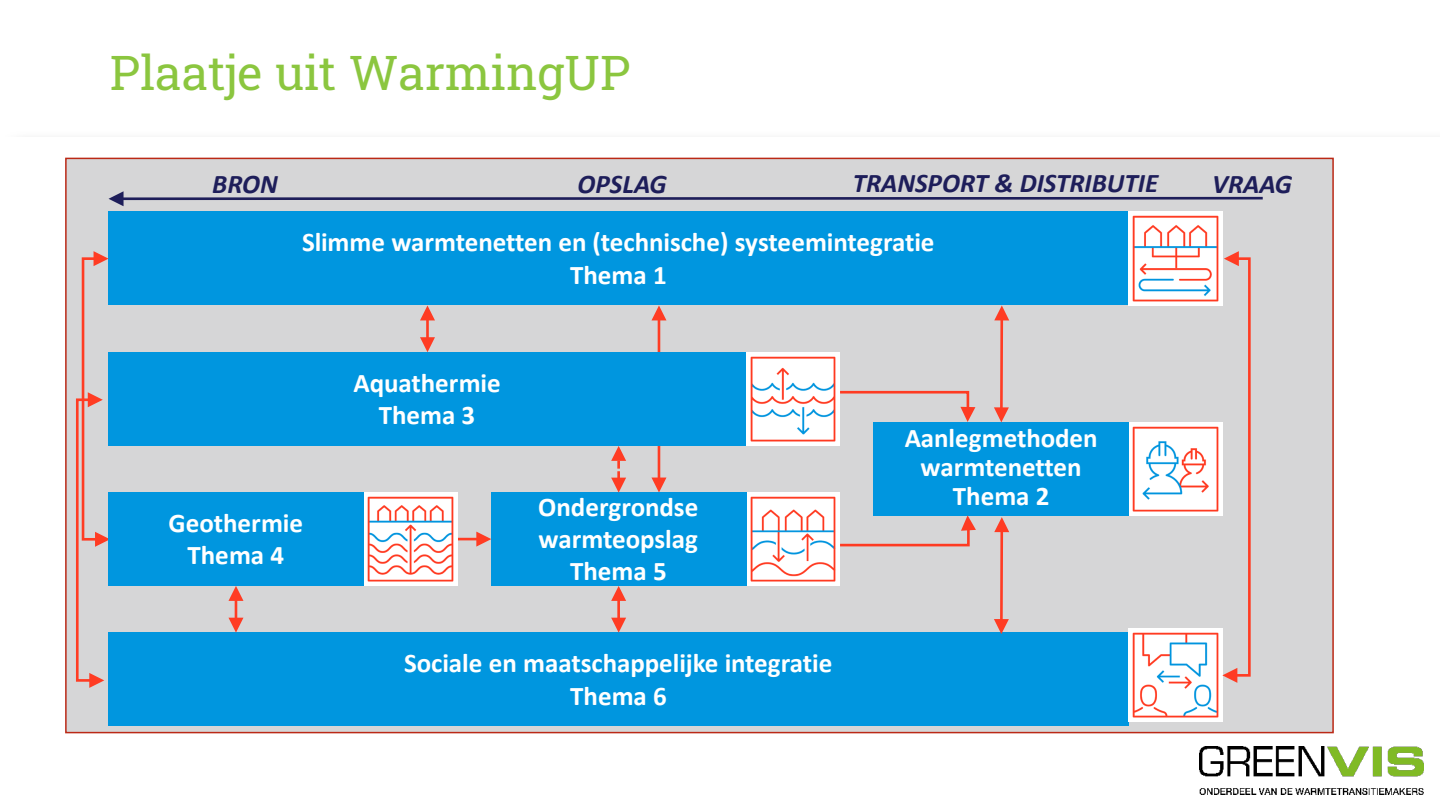
<style>
.page{position:relative;width:1440px;height:810px;background:#fff}
.page>*{position:absolute;margin:0;border:0;box-sizing:border-box;transform-origin:0 0}
.t1{font:47.85px "Roboto Slab";color:#8bc63f}
.t2{font:700 27px/29.1px "Calibri";letter-spacing:-.005em;color:#fff;text-align:center}
.t3{font:italic 700 27px "Calibri";color:#1e1e5a}
</style>
<div class="page">
<img style="left:1199px;top:746px;width:224px;height:49px">
<div style="left:65px;top:158px;width:1269px;height:575px;background:#d6d6d7;border:2px solid #bb2916"></div>
<div style="left:108px;top:212px;width:1021px;height:93px;background:#0096df"></div>
<div style="left:108px;top:633px;width:1021px;height:93px;background:#0096df"></div>
<hr style="left:426px;top:319px;width:3px;height:20px;background:#ff3c23">
<svg style="left:420px;top:305px;width:15px;height:15px"></svg>
<svg style="left:420px;top:337px;width:15px;height:15px"></svg>
<svg style="left:109px;top:191px;width:1154px;height:15px"></svg>
<hr style="left:658px;top:319px;width:2px;height:160px;background:#ff3c23">
<svg style="left:651px;top:305px;width:15px;height:15px"></svg>
<svg style="left:651px;top:478px;width:15px;height:14px"></svg>
<hr style="left:377px;top:538px;width:101px;height:2px;background:#ff3c23">
<svg style="left:476px;top:532px;width:15px;height:15px"></svg>
<img style="left:746px;top:492px;width:94px;height:94px">
<img style="left:1129px;top:422px;width:93px;height:94px">
<img style="left:746px;top:352px;width:94px;height:94px">
<img style="left:364px;top:492px;width:93px;height:94px">
<img style="left:1129px;top:628px;width:93px;height:94px">
<img style="left:1129px;top:212px;width:93px;height:93px">
<div style="left:874px;top:422px;width:255px;height:94px;background:#0096df"></div>
<div style="left:491px;top:492px;width:255px;height:94px;background:#0096df"></div>
<hr style="left:235px;top:599px;width:2px;height:20px;background:#ff3c23">
<svg style="left:228px;top:586px;width:15px;height:15px"></svg>
<svg style="left:228px;top:618px;width:15px;height:15px"></svg>
<hr style="left:1000px;top:531px;width:3px;height:90px;background:#ff3c23">
<svg style="left:994px;top:517px;width:15px;height:15px"></svg>
<svg style="left:994px;top:619px;width:15px;height:15px"></svg>
<svg style="left:837px;top:515px;width:139px;height:33px"></svg>
<svg style="left:837px;top:390px;width:138px;height:32px"></svg>
<hr style="left:1000px;top:319px;width:3px;height:90px;background:#ff3c23">
<svg style="left:994px;top:305px;width:15px;height:15px"></svg>
<svg style="left:994px;top:407px;width:15px;height:15px"></svg>
<svg style="left:611px;top:446px;width:15px;height:47px"></svg>
<svg style="left:1222px;top:251px;width:29px;height:432px"></svg>
<div style="left:108px;top:352px;width:638px;height:94px;background:#0096df"></div>
<div style="left:108px;top:492px;width:256px;height:94px;background:#0096df"></div>
<hr style="left:617px;top:599px;width:3px;height:20px;background:#ff3c23">
<svg style="left:611px;top:586px;width:15px;height:15px"></svg>
<svg style="left:611px;top:618px;width:15px;height:15px"></svg>
<svg style="left:76px;top:251px;width:34px;height:437px"></svg>
<h2 class="t1" style="left:110px;top:40px;width:522px">Plaatje uit WarmingUP</h2>
<p class="t3" style="left:212px;top:165px;width:67px">BRON</p>
<p class="t3" style="left:578px;top:165px;width:91px">OPSLAG</p>
<p class="t3" style="left:853px;top:164px;width:307px">TRANSPORT &amp; DISTRIBUTIE</p>
<p class="t3" style="left:1212px;top:165px;width:81px">VRAAG</p>
<p class="t2" style="left:302px;top:227px;width:634px">Slimme warmtenetten en (technische) systeemintegratie</p>
<p class="t2" style="left:570px;top:260px;width:98px">Thema 1</p>
<p class="t2" style="left:169px;top:508px;width:136px">Geothermie</p>
<p class="t2" style="left:188px;top:540px;width:98px">Thema 4</p>
<p class="t2" style="left:354px;top:368px;width:149px">Aquathermie</p>
<p class="t2" style="left:379px;top:400px;width:98px">Thema 3</p>
<p class="t2" style="left:538px;top:490px;width:162px;line-height:32.4px;text-align:left">Ondergrondse warmteopslag</p>
<p class="t2" style="left:570px;top:557px;width:98px">Thema 5</p>
<p class="t2" style="left:404px;top:648px;width:429px">Sociale en maatschappelijke integratie</p>
<p class="t2" style="left:570px;top:681px;width:98px">Thema 6</p>
<p class="t2" style="left:905px;top:423px;width:195px">Aanlegmethoden warmtenetten</p>
<p class="t2" style="left:953px;top:482px;width:98px">Thema 2</p>
</div>
